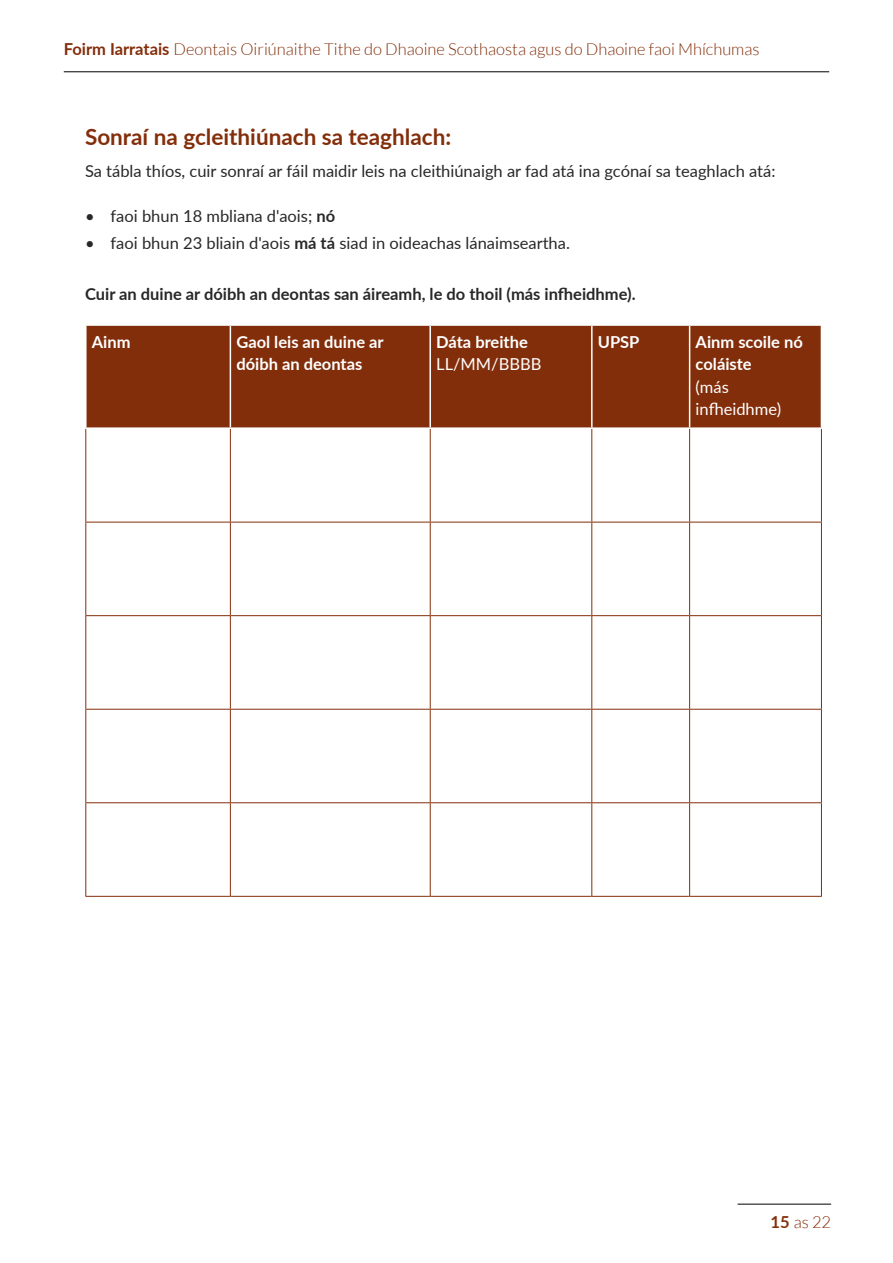
<style>
.page{position:relative;width:893px;height:1263px;background:#fff}
.page>*{position:absolute;margin:0;border:0;box-sizing:border-box;transform-origin:0 0}
.HA_Street_H2{font:700 22.5px "Lato";color:#832e0a}
.HA_Street_Body{font:16.5px "Lato";color:#292829}
.HA_Street_Body-2{font:700 16.5px/22.5px "Lato";color:#fff}
.t1{font:300 16.5px "Lato";color:#832e0a}
.HA_Street_Body-3{font:700 16.5px "Lato";color:#292829}
.s1{font-weight:700}
.s2{font-weight:400}
</style>
<div class="page">
<hr style="left:64px;top:71px;width:765px;height:1px;background:#000">
<hr style="left:738px;top:1204px;width:93px;height:1px;background:#000">
<div style="left:87px;top:326px;width:734px;height:101px;background:#832e0a"></div>
<svg style="left:86px;top:429px;width:735px;height:467px"></svg>
<hr style="left:230px;top:326px;width:1px;height:101px;background:#fff">
<hr style="left:429px;top:326px;width:2px;height:101px;background:#fff">
<hr style="left:591px;top:326px;width:2px;height:101px;background:#fff">
<hr style="left:689px;top:326px;width:1px;height:101px;background:#fff">
<hr style="left:85px;top:429px;width:1px;height:93px;background:#832e0a">
<hr style="left:230px;top:429px;width:1px;height:93px;background:#832e0a">
<hr style="left:430px;top:429px;width:1px;height:93px;background:#832e0a">
<hr style="left:591px;top:429px;width:1px;height:93px;background:#832e0a">
<hr style="left:689px;top:429px;width:1px;height:93px;background:#832e0a">
<hr style="left:821px;top:429px;width:1px;height:93px;background:#832e0a">
<hr style="left:85px;top:522px;width:145px;height:1px;background:#832e0a">
<hr style="left:85px;top:522px;width:1px;height:93px;background:#832e0a">
<hr style="left:230px;top:522px;width:200px;height:1px;background:#832e0a">
<hr style="left:230px;top:522px;width:1px;height:93px;background:#832e0a">
<hr style="left:430px;top:522px;width:162px;height:1px;background:#832e0a">
<hr style="left:430px;top:522px;width:1px;height:93px;background:#832e0a">
<hr style="left:592px;top:522px;width:98px;height:1px;background:#832e0a">
<hr style="left:591px;top:522px;width:1px;height:93px;background:#832e0a">
<hr style="left:690px;top:522px;width:132px;height:1px;background:#832e0a">
<hr style="left:689px;top:522px;width:1px;height:93px;background:#832e0a">
<hr style="left:821px;top:522px;width:1px;height:93px;background:#832e0a">
<hr style="left:85px;top:615px;width:145px;height:1px;background:#832e0a">
<hr style="left:85px;top:616px;width:1px;height:93px;background:#832e0a">
<hr style="left:230px;top:615px;width:200px;height:1px;background:#832e0a">
<hr style="left:230px;top:616px;width:1px;height:93px;background:#832e0a">
<hr style="left:430px;top:615px;width:162px;height:1px;background:#832e0a">
<hr style="left:430px;top:616px;width:1px;height:93px;background:#832e0a">
<hr style="left:592px;top:615px;width:98px;height:1px;background:#832e0a">
<hr style="left:591px;top:616px;width:1px;height:93px;background:#832e0a">
<hr style="left:690px;top:615px;width:132px;height:1px;background:#832e0a">
<hr style="left:689px;top:616px;width:1px;height:93px;background:#832e0a">
<hr style="left:821px;top:616px;width:1px;height:93px;background:#832e0a">
<hr style="left:85px;top:709px;width:145px;height:1px;background:#832e0a">
<hr style="left:85px;top:710px;width:1px;height:92px;background:#832e0a">
<hr style="left:230px;top:709px;width:200px;height:1px;background:#832e0a">
<hr style="left:230px;top:710px;width:1px;height:92px;background:#832e0a">
<hr style="left:430px;top:709px;width:162px;height:1px;background:#832e0a">
<hr style="left:430px;top:710px;width:1px;height:92px;background:#832e0a">
<hr style="left:592px;top:709px;width:98px;height:1px;background:#832e0a">
<hr style="left:591px;top:710px;width:1px;height:92px;background:#832e0a">
<hr style="left:690px;top:709px;width:132px;height:1px;background:#832e0a">
<hr style="left:689px;top:710px;width:1px;height:92px;background:#832e0a">
<hr style="left:821px;top:710px;width:1px;height:92px;background:#832e0a">
<hr style="left:85px;top:802px;width:145px;height:1px;background:#832e0a">
<hr style="left:85px;top:803px;width:1px;height:93px;background:#832e0a">
<hr style="left:230px;top:802px;width:200px;height:1px;background:#832e0a">
<hr style="left:230px;top:803px;width:1px;height:93px;background:#832e0a">
<hr style="left:430px;top:802px;width:162px;height:1px;background:#832e0a">
<hr style="left:430px;top:803px;width:1px;height:93px;background:#832e0a">
<hr style="left:592px;top:802px;width:98px;height:1px;background:#832e0a">
<hr style="left:591px;top:803px;width:1px;height:93px;background:#832e0a">
<hr style="left:690px;top:802px;width:132px;height:1px;background:#832e0a">
<hr style="left:689px;top:803px;width:1px;height:93px;background:#832e0a">
<hr style="left:821px;top:803px;width:1px;height:93px;background:#832e0a">
<hr style="left:85px;top:896px;width:145px;height:1px;background:#832e0a">
<hr style="left:230px;top:896px;width:200px;height:1px;background:#832e0a">
<hr style="left:430px;top:896px;width:162px;height:1px;background:#832e0a">
<hr style="left:592px;top:896px;width:98px;height:1px;background:#832e0a">
<hr style="left:690px;top:896px;width:132px;height:1px;background:#832e0a">
<p class="t1" style="left:64px;top:40px;width:697px"><span class="s1">Foirm Iarratais</span> Deontais Oiriúnaithe Tithe do Dhaoine Scothaosta agus do Dhaoine faoi Mhíchumas</p>
<h2 class="HA_Street_H2" style="left:85px;top:120px;width:368px">Sonraí na gcleithiúnach sa teaghlach:</h2>
<p class="HA_Street_Body" style="left:85px;top:159px;width:692px">Sa tábla thíos, cuir sonraí ar fáil maidir leis na cleithiúnaigh ar fad atá ina gcónaí sa teaghlach atá:</p>
<p class="HA_Street_Body" style="left:85px;top:204px;width:252px">• faoi bhun 18 mbliana d'aois; <span class="s1">nó</span></p>
<p class="HA_Street_Body" style="left:85px;top:231px;width:486px">• faoi bhun 23 bliain d'aois <span class="s1">má tá</span> siad in oideachas lánaimseartha.</p>
<p class="HA_Street_Body-3" style="left:85px;top:281px;width:552px">Cuir an duine ar dóibh an deontas san áireamh, le do thoil (más infheidhme).</p>
<p class="HA_Street_Body-2" style="left:92px;top:330px;width:40px">Ainm</p>
<p class="HA_Street_Body-2" style="left:236px;top:330px;width:149px">Gaol leis an duine ar dóibh an deontas</p>
<p class="HA_Street_Body-2" style="left:436px;top:330px;width:107px">Dáta breithe<br><span class="s2">LL/MM/BBBB</span></p>
<p class="HA_Street_Body-2" style="left:598px;top:330px;width:43px">UPSP</p>
<p class="HA_Street_Body-2" style="left:696px;top:330px;width:109px">Ainm scoile nó coláiste<br><span class="s2">(más infheidhme)</span></p>
<p class="t1" style="left:770px;top:1213px;width:62px"><span class="s1">15</span> as 22</p>
</div>
